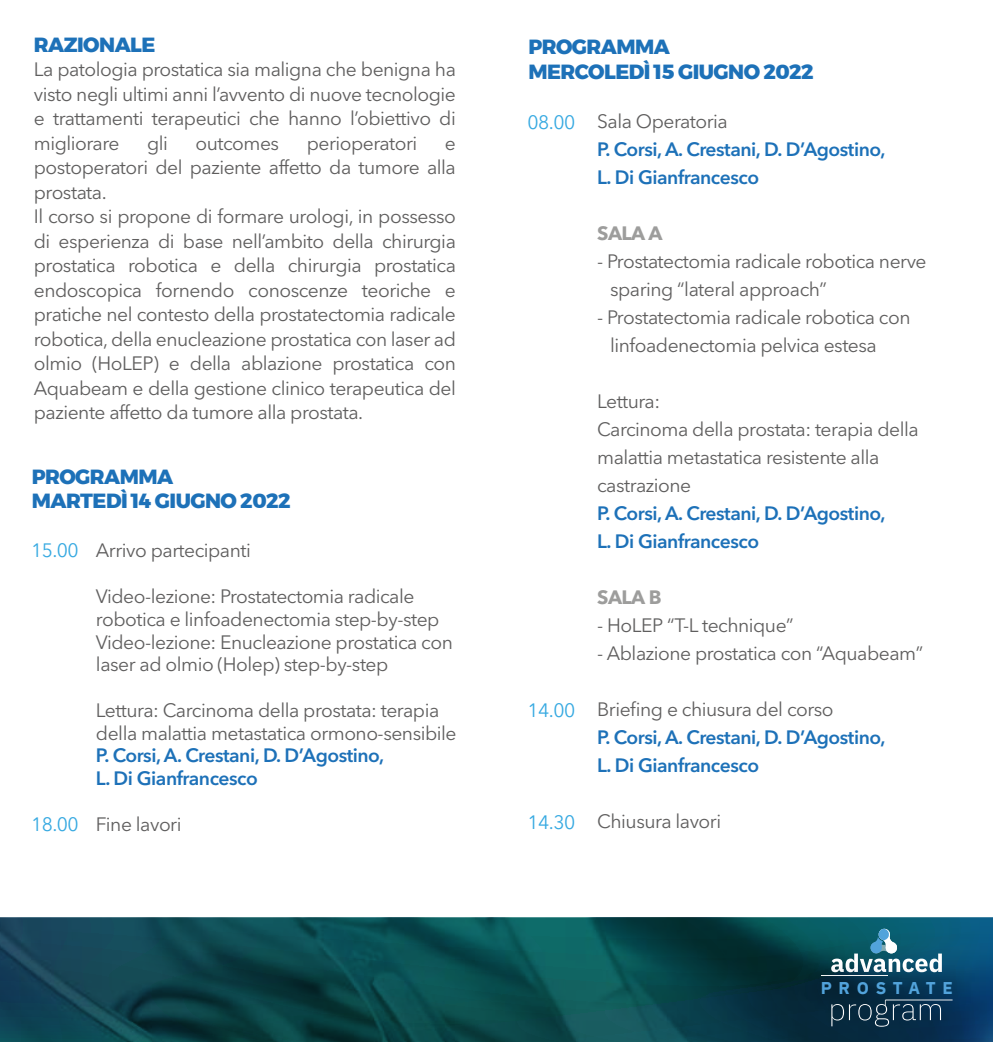
<style>
.page{position:relative;width:993px;height:1042px;background:#fff}
.page>*{position:absolute;margin:0;border:0;box-sizing:border-box;transform-origin:0 0}
.t1{font:800 20.47px/24.5px "Montserrat";letter-spacing:-.025em;color:#1d71b8}
.t2{font:19.25px/24.5px "Avenir Next LT Pro";letter-spacing:-.025em;color:#5f5e5e}
.t3{font:600 19.25px/28px "Avenir Next LT Pro";letter-spacing:-.025em;color:#1d71b8}
.t4{font:19.25px "Avenir Next LT Pro";letter-spacing:-.025em;color:#36a9e1}
.t5{font:700 19.25px "Avenir Next LT Pro";letter-spacing:-.025em;color:#9d9d9c}
.t6{font:700 16.97px "IBM Plex Sans Thai Looped";letter-spacing:.39em;color:#52a3db}
</style>
<div class="page">
<img style="left:0;top:917px;width:992px;height:125px">
<svg style="left:830px;top:929px;width:111px;height:24px;background:#1d6b7d"></svg>
<img style="left:794px;top:953px;width:191px;height:76px">
<p class="t1" style="left:34px;top:32px;width:123px">RAZIONALE</p>
<p class="t2" style="left:34px;top:57px;width:423px;text-align:justify">La patologia prostatica sia maligna che benigna ha visto negli ultimi anni l’avvento di nuove tecnologie e trattamenti terapeutici che hanno l’obiettivo di migliorare</p>
<p class="t2" style="left:147px;top:131px;width:22px">gli</p>
<p class="t2" style="left:195px;top:131px;width:85px">outcomes</p>
<p class="t2" style="left:306px;top:131px;width:112px">perioperatori</p>
<p class="t2" style="left:34px;top:131px;width:423px;text-indent:411px">e postoperatori del paziente affetto da tumore alla prostata.<br>Il corso si propone di formare urologi, in possesso di esperienza di base nell’ambito della chirurgia prostatica robotica e della chirurgia prostatica endoscopica fornendo conoscenze teoriche e pratiche nel contesto della prostatectomia radicale robotica, della enucleazione prostatica con laser ad olmio (HoLEP) e della ablazione prostatica con Aquabeam e della gestione clinico terapeutica del paziente affetto da tumore alla prostata.</p>
<p class="t1" style="left:32px;top:464px;width:260px">PROGRAMMA<br>MARTEDÌ 14 GIUGNO 2022</p>
<p class="t4" style="left:31px;top:539px;width:49px">15.00</p>
<p class="t2" style="left:96px;top:538px;width:156px">Arrivo partecipanti</p>
<p class="t2" style="left:96px;top:585px;width:358px;line-height:22.8px">Video-lezione: Prostatectomia radicale robotica e linfoadenectomia step-by-step Video-lezione: Enucleazione prostatica con laser ad olmio (Holep) step-by-step</p>
<p class="t2" style="left:96px;top:698px;width:362px;line-height:22.8px">Lettura: Carcinoma della prostata: terapia della malattia metastatica ormono-sensibile</p>
<p class="t3" style="left:96px;top:744px;width:290px;line-height:22.8px">P. Corsi, A. Crestani, D. D’Agostino,<br>L. Di Gianfrancesco</p>
<p class="t2" style="left:96px;top:811px;width:87px">Fine lavori</p>
<p class="t4" style="left:31px;top:812px;width:49px">18.00</p>
<p class="t1" style="left:528px;top:35px;width:287px">PROGRAMMA<br>MERCOLEDÌ 15 GIUGNO 2022</p>
<p class="t2" style="left:597px;top:109px;width:132px">Sala Operatoria</p>
<p class="t3" style="left:597px;top:135px;width:290px">P. Corsi, A. Crestani, D. D’Agostino,<br>L. Di Gianfrancesco</p>
<p class="t4" style="left:527px;top:111px;width:49px">08.00</p>
<p class="t4" style="left:527px;top:699px;width:49px">14.00</p>
<p class="t4" style="left:527px;top:811px;width:49px">14.30</p>
<p class="t5" style="left:597px;top:222px;width:67px">SALA A</p>
<p class="t2" style="left:610px;top:247px;width:318px;line-height:28px;text-indent:-13px">- Prostatectomia radicale robotica nerve sparing “lateral approach”</p>
<p class="t2" style="left:610px;top:303px;width:302px;line-height:28px;text-indent:-13px">- Prostatectomia radicale robotica con linfoadenectomia pelvica estesa</p>
<p class="t2" style="left:597px;top:387px;width:323px;line-height:28px">Lettura:<br>Carcinoma della prostata: terapia della malattia metastatica resistente alla castrazione</p>
<p class="t3" style="left:597px;top:499px;width:290px">P. Corsi, A. Crestani, D. D’Agostino,<br>L. Di Gianfrancesco</p>
<p class="t5" style="left:597px;top:586px;width:66px">SALA B</p>
<p class="t2" style="left:597px;top:613px;width:198px">- HoLEP “T-L technique”</p>
<p class="t2" style="left:597px;top:641px;width:327px">- Ablazione prostatica con “Aquabeam”</p>
<p class="t2" style="left:597px;top:697px;width:238px">Briefing e chiusura del corso</p>
<p class="t3" style="left:597px;top:723px;width:290px">P. Corsi, A. Crestani, D. D’Agostino,<br>L. Di Gianfrancesco</p>
<p class="t2" style="left:597px;top:809px;width:125px">Chiusura lavori</p>
<p class="t6" style="left:820px;top:978px;width:134px">PROSTATE</p>
</div>
